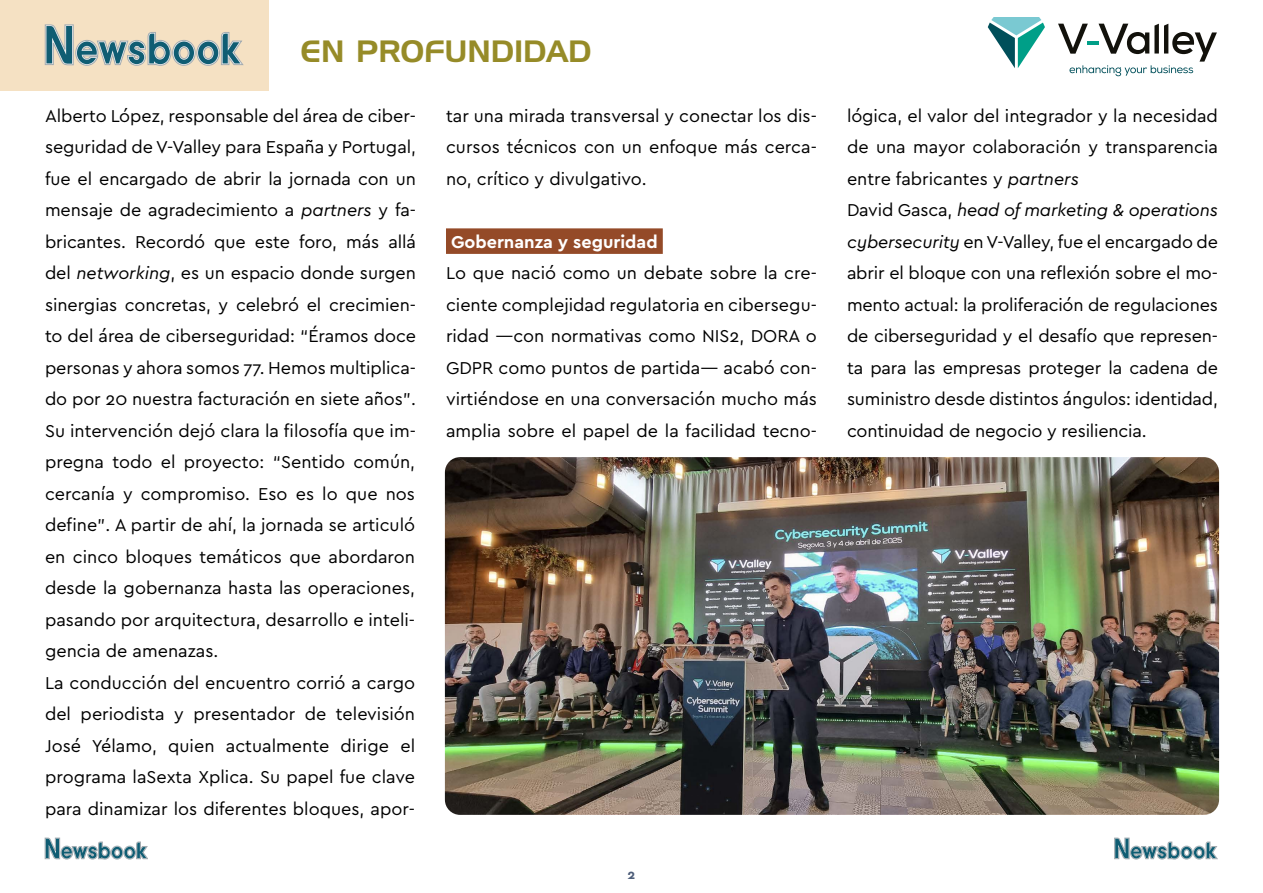
<style>
.page{position:relative;width:1263px;height:893px;background:#fff}
.page>*{position:absolute;margin:0;border:0;box-sizing:border-box;transform-origin:0 0}
.t1{font:30px "Handel Gothic";color:#968b28}
.t2{font:18px/31.5px "Cera Pro";letter-spacing:-.005em;color:#000}
.t3{font:700 18px "Cera Pro";color:#fff}
.t4{font:700 13.5px "Cera Pro";color:#4d5d79}
.s1{font-style:italic}
</style>
<div class="page">
<div style="left:0;top:0;width:268px;height:90px;background:#f5e1c3"></div>
<svg style="left:45px;top:25px;width:198px;height:41px"></svg>
<svg style="left:45px;top:838px;width:103px;height:21px"></svg>
<svg style="left:1114px;top:838px;width:103px;height:21px"></svg>
<svg style="left:1058px;top:24px;width:159px;height:52px"></svg>
<svg style="left:988px;top:17px;width:57px;height:51px"></svg>
<div style="left:446px;top:228px;width:217px;height:26px;background:#944a28"></div>
<img style="left:445px;top:457px;width:774px;height:358px">
<h1 class="t1" style="left:301px;top:37px;width:292px">EN PROFUNDIDAD</h1>
<p class="t2" style="left:45px;top:99px;width:372px">Alberto López, responsable del área de ciber&shy;seguridad de V-Valley para España y Portugal, fue el encargado de abrir la jornada con un mensaje de agradecimiento a <span class="s1">partners</span> y fa&shy;bricantes. Recordó que este foro, más allá del <span class="s1">networking</span>, es un espacio donde surgen sinergias concretas, y celebró el crecimien&shy;to del área de ciberseguridad: “Éramos doce personas y ahora somos 77. Hemos multiplica&shy;do por 20 nuestra facturación en siete años”.<br>Su intervención dejó clara la filosofía que im&shy;pregna todo el proyecto: “Sentido común, cercanía y compromiso. Eso es lo que nos define”. A partir de ahí, la jornada se articuló en cinco bloques temáticos que abordaron desde la gobernanza hasta las operaciones, pasando por arquitectura, desarrollo e inteli&shy;gencia de amenazas.<br>La conducción del encuentro corrió a cargo del periodista y presentador de televisión José Yélamo, quien actualmente dirige el programa laSexta Xplica. Su papel fue clave para dinamizar los diferentes bloques, apor-</p>
<p class="t2" style="left:446px;top:99px;width:372px;text-align:justify">tar una mirada transversal y conectar los dis&shy;cursos técnicos con un enfoque más cerca&shy;no, crítico y divulgativo.</p>
<p class="t3" style="left:451px;top:230px;width:208px">Gobernanza y seguridad</p>
<p class="t2" style="left:446px;top:256px;width:372px;text-align:justify">Lo que nació como un debate sobre la cre&shy;ciente complejidad regulatoria en cibersegu&shy;ridad —con normativas como NIS2, DORA o GDPR como puntos de partida— acabó con&shy;virtiéndose en una conversación mucho más amplia sobre el papel de la facilidad tecno-</p>
<p class="t4" style="left:627px;top:865px;width:9px">2</p>
<p class="t2" style="left:847px;top:99px;width:372px">lógica, el valor del integrador y la necesidad de una mayor colaboración y transparencia entre fabricantes y <span class="s1">partners<br></span>David Gasca, <span class="s1">head of marketing &amp; operations cybersecurity</span> en V-Valley, fue el encargado de abrir el bloque con una reflexión sobre el mo&shy;mento actual: la proliferación de regulaciones de ciberseguridad y el desafío que represen&shy;ta para las empresas proteger la cadena de suministro desde distintos ángulos: identidad, continuidad de negocio y resiliencia.</p>
</div>
